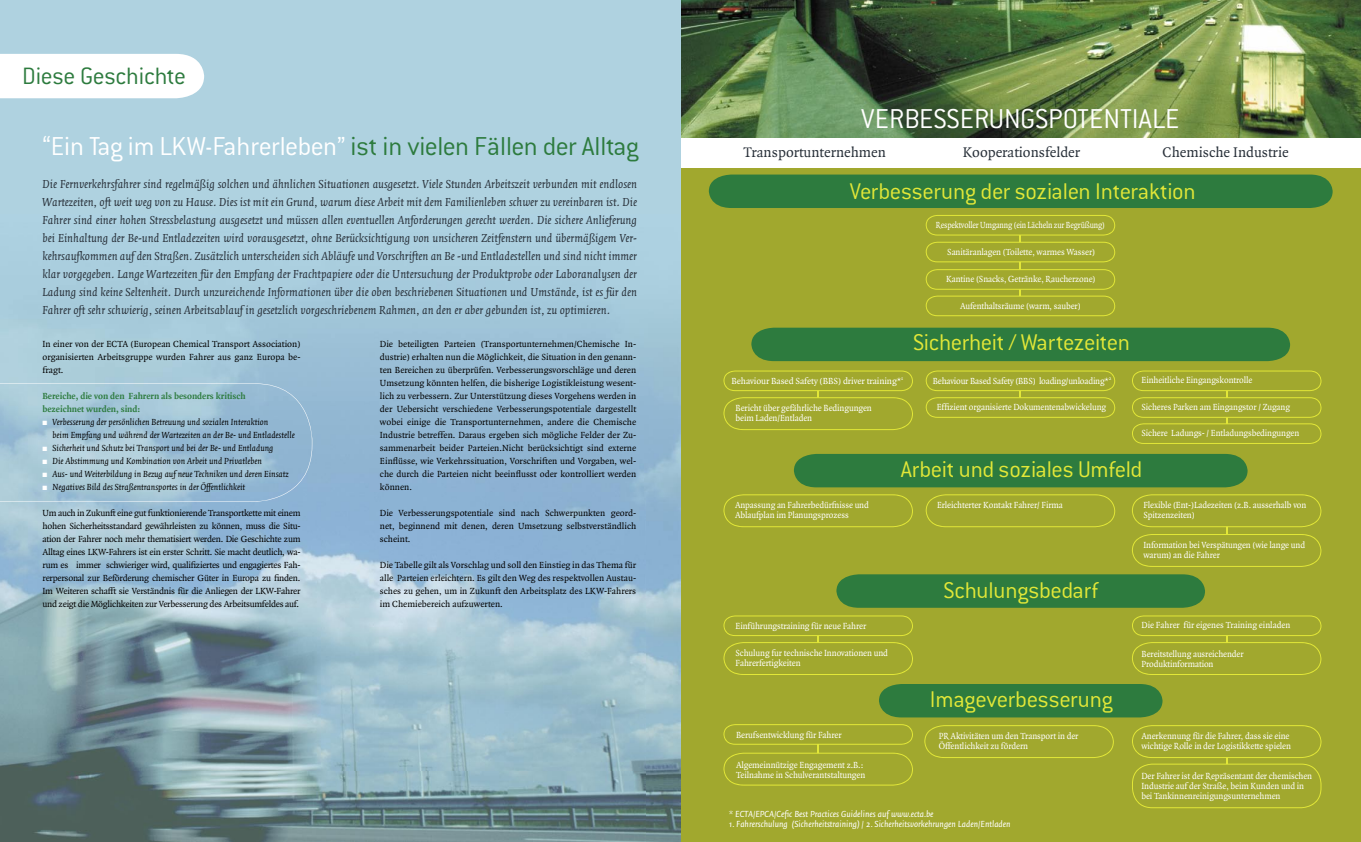
<style>
.page{position:relative;width:1361px;height:842px;background:#fff}
.page>*{position:absolute;margin:0;border:0;box-sizing:border-box;transform-origin:0 0}
.t1{font:300 30px "Conduit ITC";color:#fff}
.t2{font:300 28.5px "Conduit ITC";letter-spacing:-.015em;color:#2d7b3e}
.t3{font:300 26px "Conduit ITC";letter-spacing:-.01em;color:#2d7b3e}
.t4{font:300 25px "Conduit ITC";letter-spacing:-.015em;color:#e2e738}
.t5{font:15px "Quadraat";color:#283039}
.t6{font:italic 12.5px/18px "Quadraat";color:#283039;text-align:justify}
.t7{font:9.6px/10px "Quadraat";letter-spacing:-.01em;color:#fff;scale:.95 1}
.t8{font:9.5px/13px "Quadraat";color:#000;text-align:justify}
.t9{font:9.5px/10px "Quadraat";letter-spacing:-.01em;color:#fff;scale:.95 1}
.t10{font:italic 9.5px "Quadraat";color:#000}
.t11{font:italic 9.5px "Quadraat Sans";color:#fff}
.t12{font:700 9.5px "Quadraat";color:#2d7b3e}
.t13{font:9.5px "Quadraat";letter-spacing:-.01em;color:#fff;scale:.85 1}
.t14{font:9.5px "Quadraat";letter-spacing:-.01em;color:#fff;scale:.96 1}
.t15{font:9.5px "Quadraat";letter-spacing:-.01em;color:#fff}
.s1{color:#fff}
.s2{font-size:9.5px}
</style>
<div class="page">
<div style="left:680px;top:0;width:681px;height:842px;background:#a1a82e"></div>
<hr style="left:1226px;top:743px;width:1px;height:37px;background:#e2e738">
<hr style="left:1226px;top:622px;width:1px;height:37px;background:#e2e738">
<hr style="left:1226px;top:516px;width:1px;height:37px;background:#e2e738">
<svg style="left:723px;top:724px;width:190px;height:62px"></svg>
<svg style="left:924px;top:725px;width:190px;height:33px"></svg>
<svg style="left:1132px;top:725px;width:189px;height:33px"></svg>
<svg style="left:1132px;top:764px;width:189px;height:44px"></svg>
<svg style="left:723px;top:615px;width:190px;height:60px"></svg>
<svg style="left:1132px;top:615px;width:189px;height:21px"></svg>
<svg style="left:723px;top:494px;width:190px;height:33px"></svg>
<svg style="left:1132px;top:494px;width:189px;height:33px"></svg>
<svg style="left:1132px;top:534px;width:189px;height:33px"></svg>
<hr style="left:1226px;top:389px;width:1px;height:37px;background:#e2e738">
<svg style="left:1132px;top:370px;width:189px;height:21px"></svg>
<svg style="left:1132px;top:397px;width:189px;height:47px"></svg>
<svg style="left:925px;top:370px;width:190px;height:48px"></svg>
<svg style="left:723px;top:370px;width:190px;height:60px"></svg>
<hr style="left:1020px;top:215px;width:1px;height:98px;background:#e2e738">
<svg style="left:925px;top:215px;width:190px;height:21px"></svg>
<svg style="left:925px;top:269px;width:190px;height:21px"></svg>
<svg style="left:925px;top:242px;width:190px;height:20px"></svg>
<svg style="left:925px;top:296px;width:190px;height:20px"></svg>
<img style="left:680px;top:0;width:681px;height:138px">
<div style="left:680px;top:138px;width:681px;height:30px;background:#fff"></div>
<div style="left:0;top:0;width:680px;height:842px;background:#afd2e0"></div>
<img style="left:0;top:284px;width:680px;height:558px">
<div style="left:0;top:54px;width:204px;height:44px;background:#fff"></div>
<div style="left:709px;top:175px;width:623px;height:33px;background:#2d7b3e"></div>
<svg style="left:0;top:383px;width:312px;height:119px"></svg>
<div style="left:879px;top:684px;width:283px;height:33px;background:#2d7b3e"></div>
<svg style="left:836px;top:574px;width:369px;height:34px;background:#317c3d"></svg>
<div style="left:794px;top:454px;width:453px;height:33px;background:#2d7b3e"></div>
<div style="left:751px;top:328px;width:539px;height:33px;background:#2d7b3e"></div>
<svg style="left:925px;top:494px;width:190px;height:33px"></svg>
<svg style="left:1132px;top:642px;width:189px;height:33px"></svg>
<h3 class="t3" style="left:22px;top:61px;width:165px">Diese Geschichte</h3>
<h2 class="t2" style="left:43px;top:131px;width:598px"><span class="s1">“Ein Tag im LKW-Fahrerleben”</span> ist in vielen Fällen der Alltag</h2>
<p class="t6" style="left:43px;top:175px;width:596px">Die Fernverkehrsfahrer sind regelmäßig solchen und ähnlichen Situationen ausgesetzt. Viele Stunden Arbeitszeit verbunden mit endlosen Wartezeiten, oft weit weg von zu Hause. Dies ist mit ein Grund, warum diese Arbeit mit dem Familienleben schwer zu vereinbaren ist. Die Fahrer sind einer hohen Stressbelastung ausgesetzt und müssen allen eventuellen Anforderungen gerecht werden. Die sichere Anlieferung bei Einhaltung der Be-und Entladezeiten wird vorausgesetzt, ohne Berücksichtigung von unsicheren Zeitfenstern und übermäßigem Ver&shy;kehrsaufkommen auf den Straßen. Zusätzlich unterscheiden sich Abläufe und Vorschriften an Be -und Entladestellen und sind nicht immer klar vorgegeben. Lange Wartezeiten für den Empfang der Frachtpapiere oder die Untersuchung der Produktprobe oder Laboranalysen der Ladung sind keine Seltenheit. Durch unzureichende Informationen über die oben beschriebenen Situationen und Umstände, ist es für den Fahrer oft sehr schwierig, seinen Arbeitsablauf in gesetzlich vorgeschriebenem Rahmen, an den er aber gebunden ist, zu optimieren.</p>
<p class="t8" style="left:380px;top:337px;width:258px">Die beteiligten Parteien (Transportunternehmen/Chemische In&shy;dustrie) erhalten nun die Möglichkeit, die Situation in den genann&shy;ten Bereichen zu überprüfen. Verbesserungsvorschläge und deren Umsetzung könnten helfen, die bisherige Logistikleistung wesent&shy;lich zu verbessern. Zur Unterstützung dieses Vorgehens werden in der Uebersicht verschiedene Verbesserungspotentiale dargestellt wobei einige die Transportunternehmen, andere die Chemische Industrie betreffen. Daraus ergeben sich mögliche Felder der Zu&shy;sammenarbeit beider Parteien.Nicht berücksichtigt sind externe Einflüsse, wie Verkehrssituation, Vorschriften und Vorgaben, wel&shy;che durch die Parteien nicht beeinflusst oder kontrolliert werden können.</p>
<p class="t8" style="left:380px;top:506px;width:258px">Die Verbesserungspotentiale sind nach Schwerpunkten geord&shy;net, beginnend mit denen, deren Umsetzung selbstverständlich scheint.</p>
<p class="t8" style="left:380px;top:558px;width:258px">Die Tabelle gilt als Vorschlag und soll den Einstieg in das Thema für alle Parteien erleichtern. Es gilt den Weg des respektvollen Austau&shy;sches zu gehen, um in Zukunft den Arbeitsplatz des LKW-Fahrers im Chemiebereich aufzuwerten.</p>
<p class="t8" style="left:43px;top:338px;width:259px">In einer von der ECTA (European Chemical Transport Association) organisierten Arbeitsgruppe wurden Fahrer aus ganz Europa be&shy;fragt.</p>
<p class="t12" style="left:43px;top:391px;width:205px">Bereiche, die von den Fahrern als besonders kritisch</p>
<p class="t12" style="left:43px;top:404px;width:99px">bezeichnet wurden, sind:</p>
<p class="t10" style="left:43px;top:417px;width:227px"><span class="s1">π</span> Verbesserung der persönlichen Betreuung und sozialen Interaktion</p>
<p class="t10" style="left:53px;top:430px;width:244px">beim Empfang und während der Wartezeiten an der Be- und Entladestelle</p>
<p class="t10" style="left:43px;top:443px;width:232px"><span class="s1">π</span> Sicherheit und Schutz bei Transport und bei der Be- und Entladung</p>
<p class="t10" style="left:43px;top:456px;width:221px"><span class="s1">π</span> Die Abstimmung und Kombination von Arbeit und Privatleben</p>
<p class="t10" style="left:43px;top:469px;width:248px"><span class="s1">π</span> Aus- und Weiterbildung in Bezug auf neue Techniken und deren Einsatz</p>
<p class="t10" style="left:43px;top:482px;width:204px"><span class="s1">π</span> Negatives Bild des Straßentransportes in der Öffentlichkeit</p>
<p class="t8" style="left:43px;top:507px;width:259px">Um auch in Zukunft eine gut funktionierende Transportkette mit einem hohen Sicherheitsstandard gewährleisten zu können, muss die Situ&shy;ation der Fahrer noch mehr thematisiert werden. Die Geschichte zum Alltag eines LKW-Fahrers ist ein erster Schritt. Sie macht deutlich, wa&shy;rum es immer schwieriger wird, qualifiziertes und engagiertes Fah&shy;rerpersonal zur Beförderung chemischer Güter in Europa zu finden.<br>Im Weiteren schafft sie Verständnis für die Anliegen der LKW-Fahrer und zeigt die Möglichkeiten zur Verbesserung des Arbeitsumfeldes auf.</p>
<h1 class="t1" style="left:861px;top:102px;width:320px">VERBESSERUNGSPOTENTIALE</h1>
<h3 class="t5" style="left:743px;top:144px;width:144px">Transportunternehmen</h3>
<h3 class="t5" style="left:962px;top:144px;width:119px">Kooperationsfelder</h3>
<h3 class="t5" style="left:1162px;top:144px;width:128px">Chemische Industrie</h3>
<h3 class="t4" style="left:850px;top:178px;width:347px">Verbesserung der sozialen Interaktion</h3>
<p class="t13" style="left:936px;top:220px;width:200px">Respektvoller Umganng (ein Lächeln zur Begrüßung)</p>
<p class="t9" style="left:947px;top:247px;width:157px">Sanitäranlagen (Toilette, warmes Wasser)</p>
<p class="t9" style="left:946px;top:274px;width:159px">Kantine (Snacks, Getränke, Raucherzone)</p>
<p class="t9" style="left:960px;top:301px;width:128px">Aufenthaltsräume (warm, sauber)</p>
<p class="t15" style="left:731px;top:376px;width:173px">Behaviour Based Safety (BBS) driver training*<sup>1</sup></p>
<p class="t7" style="left:735px;top:403px;width:145px">Bericht über gefährliche Bedingungen beim Laden/Entladen</p>
<h3 class="t4" style="left:913px;top:329px;width:219px">Sicherheit / Wartezeiten</h3>
<p class="t14" style="left:933px;top:375px;width:188px">Behaviour Based Safety (BBS) loading/unloading*<sup>2</sup></p>
<p class="t9" style="left:937px;top:402px;width:180px">Effizient organisierte Dokumentenabwickelung</p>
<p class="t9" style="left:1141px;top:376px;width:118px">Einheitliche Eingangskontrolle</p>
<p class="t9" style="left:1141px;top:402px;width:158px">Sicheres Parken am Eingangstor / Zugang</p>
<p class="t9" style="left:1141px;top:429px;width:168px">Sichere Ladungs- / Entladungsbedingungen</p>
<h3 class="t4" style="left:900px;top:455px;width:243px">Arbeit und soziales Umfeld</h3>
<p class="t9" style="left:735px;top:500px;width:142px">Anpassung an Fahrerbedürfnisse und<br>Ablaufplan im Planungsprozess</p>
<p class="t9" style="left:937px;top:500px;width:134px">Erleichterter Kontakt Fahrer/ Firma</p>
<h3 class="t4" style="left:943px;top:577px;width:157px">Schulungsbedarf</h3>
<p class="t9" style="left:1143px;top:500px;width:173px">Flexible (Ent-)Ladezeiten (z.B. ausserhalb von<br>Spitzenzeiten)</p>
<p class="t9" style="left:1143px;top:540px;width:172px">Information bei Verspätungen (wie lange und warum) an die Fahrer</p>
<p class="t7" style="left:735px;top:621px;width:139px">Einführungstraining für neue Fahrer</p>
<p class="t9" style="left:1141px;top:621px;width:158px">Die Fahrer für eigenes Training einladen</p>
<p class="t7" style="left:735px;top:648px;width:162px">Schulung fur technische Innovationen und<br>Fahrerfertigkeiten</p>
<p class="t7" style="left:736px;top:730px;width:113px">Berufsentwicklung für Fahrer</p>
<p class="t7" style="left:736px;top:760px;width:138px">Algemeinnützige Engagement <span class="s2">z.B.</span>:<br>Teilnahme in Schulverantstaltungen</p>
<h3 class="t4" style="left:930px;top:685px;width:185px">Imageverbesserung</h3>
<p class="t9" style="left:1141px;top:649px;width:109px">Bereitstellung ausreichender<br>Produktinformation</p>
<p class="t7" style="left:939px;top:731px;width:149px">PR Aktivitäten um den Transport in der<br>Öffentlichkeit zu fördern</p>
<p class="t7" style="left:1141px;top:731px;width:159px">Anerkennung für die Fahrer, dass sie eine wichtige Rolle in der Logistikkette spielen</p>
<p class="t7" style="left:1141px;top:771px;width:181px">Der Fahrer ist der Repräsentant der chemischen<br>Industrie auf der Straße, beim Kunden und in bei Tankinnenreinigungsunternehmen</p>
<p class="t11" style="left:729px;top:809px;width:206px">* ECTA/EPCA/Cefic Best Practices Guidelines auf www.ecta.be</p>
<p class="t11" style="left:729px;top:819px;width:283px">1. Fahrerschulung (Sicherheitstraining) / 2. Sicherheitsvorkehrungen Laden/Entladen</p>
</div>
